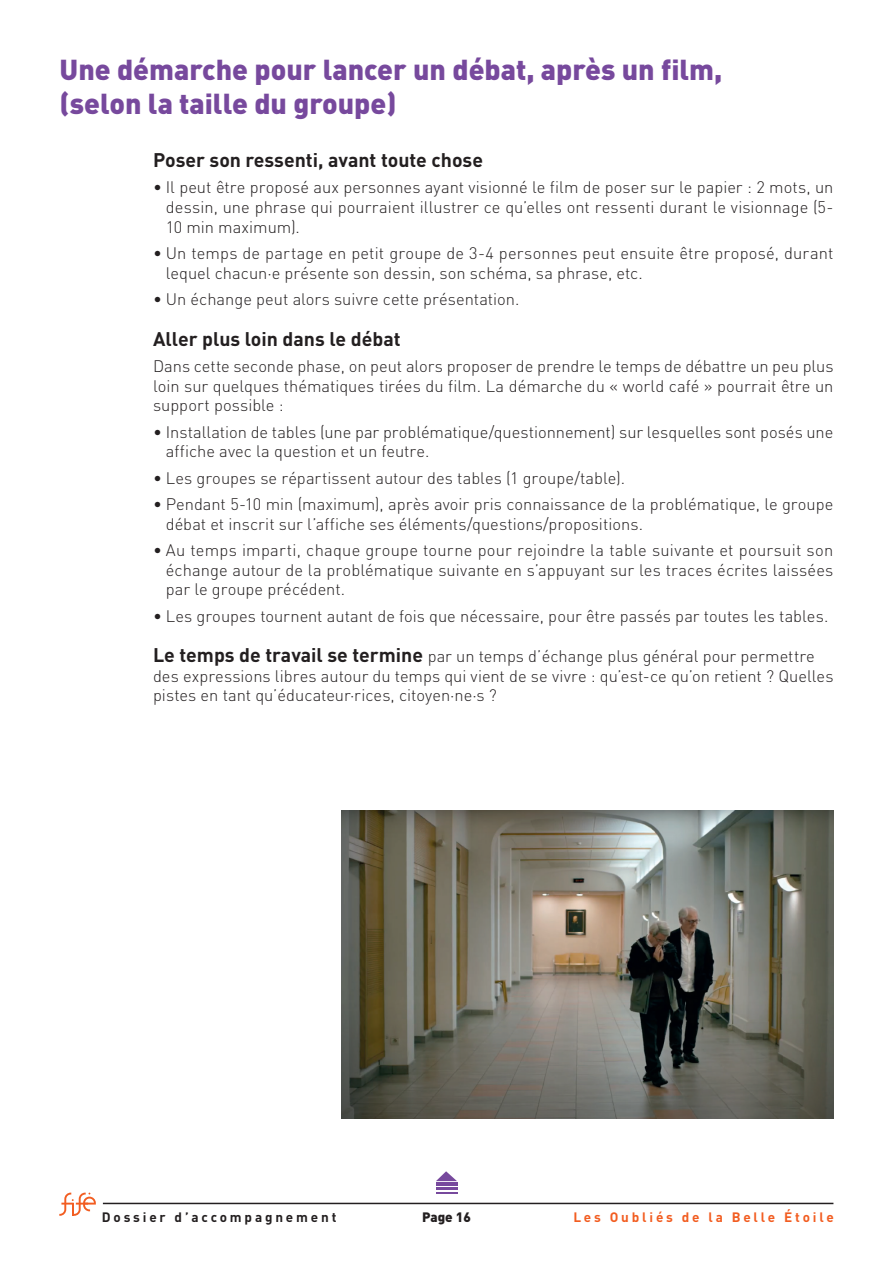
<style>
.page{position:relative;width:893px;height:1263px;background:#fff}
.page>*{position:absolute;margin:0;border:0;box-sizing:border-box;transform-origin:0 0}
.t1{font:900 28.5px/34.2px "DIN Pro";color:#77499d}
.t2{font:700 19.5px "DIN Pro";color:#231f20}
.t3{font:300 16.5px/19.8px "DIN Pro";color:#231f20}
.t4{font:700 13.5px "DIN Pro";letter-spacing:.21em;color:#f25d21}
.t5{font:700 13.5px "DIN Pro";letter-spacing:.21em;color:#231f20}
.t6{font:900 13.5px "DIN Pro";color:#231f20}
.s1{font-weight:700;font-size:19.5px}
</style>
<div class="page">
<hr style="left:103px;top:1203px;width:730px;height:1px;background:#231f20">
<svg style="left:59px;top:1192px;width:37px;height:24px"></svg>
<hr style="left:436px;top:1191px;width:21px;height:2px;background:#77499d">
<hr style="left:436px;top:1187px;width:21px;height:3px;background:#77499d">
<hr style="left:436px;top:1182px;width:21px;height:4px;background:#77499d">
<svg style="left:436px;top:1171px;width:21px;height:10px"></svg>
<img style="left:342px;top:811px;width:491px;height:307px">
<h1 class="t1" style="left:60px;top:49px;width:664px">Une démarche pour lancer un débat, après un film, (selon la taille du groupe)</h1>
<p class="t2" style="left:153px;top:144px;width:331px">Poser son ressenti, avant toute chose</p>
<p class="t3" style="left:166px;top:176px;width:669px;text-align:justify;text-indent:-13px">• Il peut être proposé aux personnes ayant visionné le film de poser sur le papier : 2 mots, un dessin, une phrase qui pourraient illustrer ce qu’elles ont ressenti durant le visionnage (5- 10 min maximum).</p>
<p class="t3" style="left:166px;top:242px;width:669px;text-indent:-13px">• Un temps de partage en petit groupe de 3-4 personnes peut ensuite être proposé, durant lequel chacun·e présente son dessin, son schéma, sa phrase, etc.</p>
<p class="t3" style="left:153px;top:288px;width:368px">• Un échange peut alors suivre cette présentation.</p>
<p class="t2" style="left:153px;top:322px;width:249px">Aller plus loin dans le débat</p>
<p class="t3" style="left:153px;top:354px;width:682px;text-align:justify">Dans cette seconde phase, on peut alors proposer de prendre le temps de débattre un peu plus loin sur quelques thématiques tirées du film. La démarche du « world café » pourrait être un support possible :</p>
<p class="t3" style="left:166px;top:420px;width:669px;text-indent:-13px">• Installation de tables (une par problématique/questionnement) sur lesquelles sont posés une affiche avec la question et un feutre.</p>
<p class="t3" style="left:153px;top:466px;width:474px">• Les groupes se répartissent autour des tables (1 groupe/table).</p>
<p class="t3" style="left:166px;top:492px;width:669px;text-indent:-13px">• Pendant 5-10 min (maximum), après avoir pris connaissance de la problématique, le groupe débat et inscrit sur l’affiche ses éléments/questions/propositions.</p>
<p class="t3" style="left:166px;top:538px;width:669px;text-align:justify;text-indent:-13px">• Au temps imparti, chaque groupe tourne pour rejoindre la table suivante et poursuit son échange autour de la problématique suivante en s’appuyant sur les traces écrites laissées par le groupe précédent.</p>
<p class="t3" style="left:153px;top:604px;width:677px">• Les groupes tournent autant de fois que nécessaire, pour être passés par toutes les tables.</p>
<p class="t3" style="left:153px;top:645px;width:682px"><span class="s1">Le temps de travail se termine</span> par un temps d’échange plus général pour permettre des expressions libres autour du temps qui vient de se vivre : qu’est-ce qu’on retient ? Quelles pistes en tant qu’éducateur·rices, citoyen·ne·s ?</p>
<p class="t5" style="left:102px;top:1206px;width:236px">Dossier d’accompagnement</p>
<p class="t6" style="left:422px;top:1205px;width:50px">Page 16</p>
<p class="t4" style="left:573px;top:1206px;width:262px">Les Oubliés de la Belle Étoile</p>
</div>
